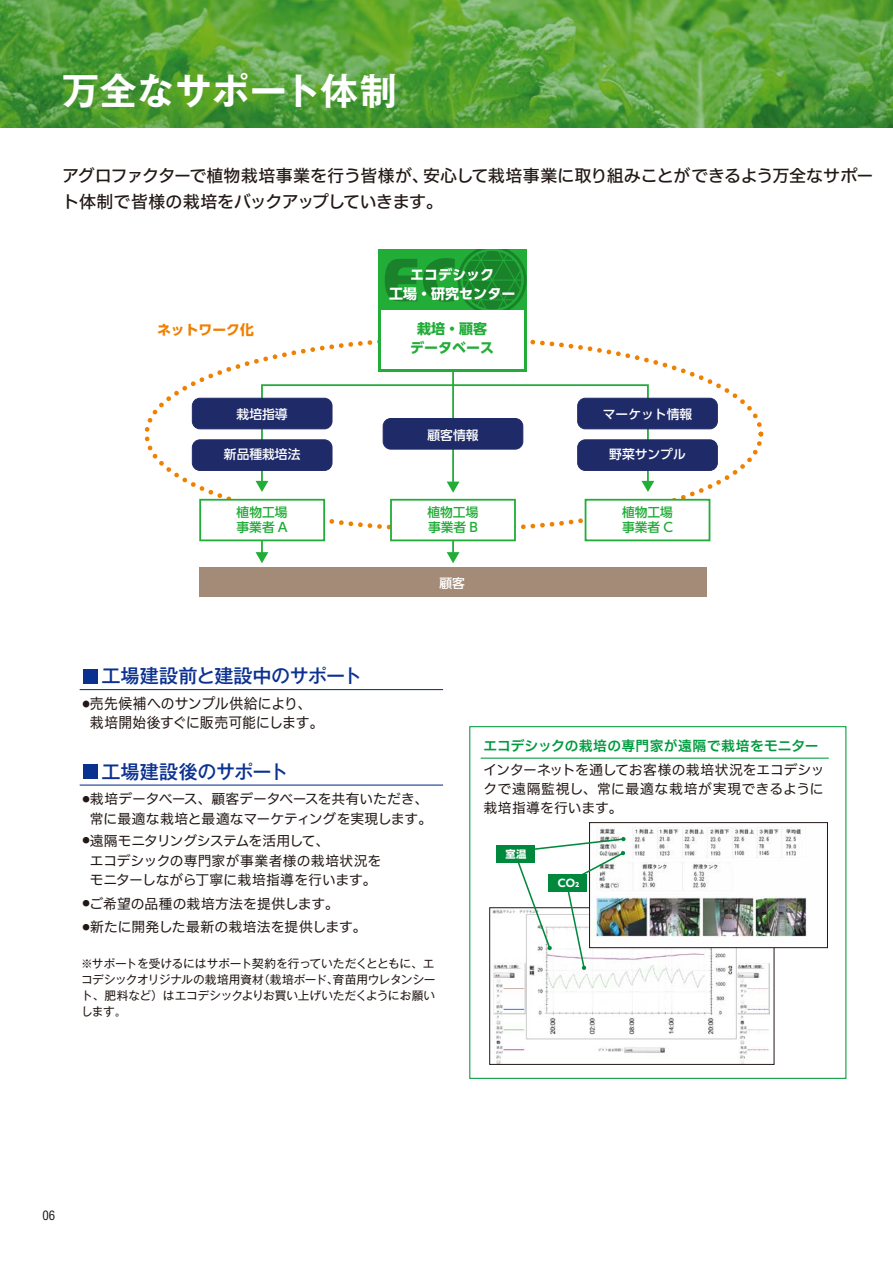
<style>
.page{position:relative;width:893px;height:1263px;background:#fff}
.page>*{position:absolute;margin:0;border:0;box-sizing:border-box;transform-origin:0 0}
.t1{font:700 37.2px "Gothic MB101 Pro De";letter-spacing:.005em;color:#fff}
.t2{font:500 19.2px "Gothic MB101 Pro";letter-spacing:-.02em;color:#0b3190}
.t3{font:16.95px/25.5px "Hiragino UD Sans F Std N W5";letter-spacing:-.01em;color:#221815}
.t4{font:14.7px/19.2px "Hiragino UD Sans F Std N W4";letter-spacing:.01em;color:#221815;scale:.94 1}
.t5{font:700 14.1px/19.2px "UD Shin Go Pro";color:#fff;text-align:center}
.t6{font:700 14.1px/19.2px "UD Shin Go Pro";color:#22ac38;text-align:center}
.t7{font:13.8px/19.2px "Hiragino UD Sans F Std N W4";color:#221815;text-align:center}
.t8{font:13.8px "Hiragino UD Sans F Std N W6";letter-spacing:.015em;color:#009a3e}
.t9{font:700 13.8px "UD Shin Go Pro";color:#ef8000}
.t10{font:500 12.75px "UD Shin Go Pro";color:#fff}
.t11{font:500 12.75px/15.3px "UD Shin Go Pro";color:#22ac38}
.t12{font:condensed 12.75px "Helvetica";color:#221815}
.t13{font:11.7px/15.9px "Gothic MB101 Pro";letter-spacing:-.02em;color:#221815;text-align:justify}
.t14{font:700 10.35px "UD Shin Go Pro";color:#fff}
.s1{font-weight:800;font-size:6.15px}
</style>
<div class="page">
<div style="left:200px;top:567px;width:507px;height:30px;background:#a48b78"></div>
<div style="left:261px;top:384px;width:388px;height:100px;border:2px solid #22ac38"></div>
<svg style="left:256px;top:481px;width:12px;height:11px"></svg>
<svg style="left:641px;top:481px;width:13px;height:11px"></svg>
<hr style="left:452px;top:369px;width:2px;height:114px;background:#22ac38">
<svg style="left:447px;top:482px;width:12px;height:11px"></svg>
<svg style="left:447px;top:541px;width:12px;height:22px"></svg>
<svg style="left:256px;top:541px;width:12px;height:22px"></svg>
<div style="left:199px;top:499px;width:126px;height:42px;background:#fff;border:2px solid #22ac38"></div>
<div style="left:390px;top:499px;width:126px;height:42px;background:#fff;border:2px solid #22ac38"></div>
<div style="left:585px;top:499px;width:125px;height:42px;background:#fff;border:2px solid #22ac38"></div>
<div style="left:192px;top:398px;width:140px;height:31px;background:#1f2a69;border-radius:8px"></div>
<div style="left:192px;top:398px;width:140px;height:31px;border:1px solid #1f2a69;border-radius:8px"></div>
<div style="left:192px;top:440px;width:140px;height:30px;background:#1f2a69;border-radius:8px"></div>
<div style="left:192px;top:440px;width:140px;height:31px;border:1px solid #1f2a69;border-radius:8px"></div>
<div style="left:383px;top:418px;width:140px;height:31px;background:#1f2a69;border-radius:8px"></div>
<div style="left:383px;top:418px;width:140px;height:31px;border:1px solid #1f2a69;border-radius:8px"></div>
<div style="left:578px;top:398px;width:139px;height:31px;background:#1f2a69;border-radius:8px"></div>
<div style="left:577px;top:398px;width:141px;height:31px;border:1px solid #1f2a69;border-radius:8px"></div>
<div style="left:578px;top:440px;width:139px;height:30px;background:#1f2a69;border-radius:8px"></div>
<div style="left:577px;top:440px;width:141px;height:31px;border:1px solid #1f2a69;border-radius:8px"></div>
<div style="left:378px;top:249px;width:148px;height:123px;background:#22ac38"></div>
<svg style="left:385px;top:259px;width:32px;height:42px"></svg>
<svg style="left:423px;top:249px;width:103px;height:66px"></svg>
<div style="left:381px;top:311px;width:142px;height:58px;background:#fff"></div>
<div style="left:83px;top:669px;width:15px;height:14px;background:#0b3190"></div>
<svg style="left:0;top:0;width:893px;height:128px;background:#58a13c"></svg>
<hr style="left:80px;top:784px;width:363px;height:2px;background:#0b3190">
<hr style="left:80px;top:689px;width:363px;height:1px;background:#0b3190">
<img style="left:492px;top:910px;width:278px;height:152px">
<div style="left:489px;top:907px;width:285px;height:157px;border:1px solid #221815"></div>
<img style="left:600px;top:827px;width:207px;height:119px">
<div style="left:589px;top:822px;width:239px;height:126px;border:1px solid #221815"></div>
<svg style="left:512px;top:837px;width:114px;height:133px"></svg>
<div style="left:496px;top:845px;width:38px;height:18px;background:#00883d"></div>
<div style="left:549px;top:874px;width:38px;height:17px;background:#00883d"></div>
<hr style="left:481px;top:758px;width:348px;height:1px;background:#009a3e">
<div style="left:469px;top:726px;width:377px;height:353px;border:1px solid #009a3e"></div>
<div style="left:83px;top:765px;width:15px;height:14px;background:#0b3190"></div>
<h1 class="t1" style="left:62px;top:60px;width:336px">万全なサポート体制</h1>
<p class="t3" style="left:62px;top:162px;width:813px">アグロファクターで植物栽培事業を行う皆様が、安心して栽培事業に取り組みことができるよう万全なサポート体制で皆様の栽培をバックアップしていきます。</p>
<p class="t9" style="left:157px;top:319px;width:98px">ネットワーク化</p>
<p class="t10" style="left:237px;top:404px;width:53px">栽培指導</p>
<p class="t10" style="left:224px;top:444px;width:78px">新品種栽培法</p>
<p class="t5" style="left:389px;top:264px;width:128px">エコデシック<br>工場・研究センター</p>
<p class="t6" style="left:410px;top:318px;width:86px">栽培・顧客データベース</p>
<p class="t10" style="left:427px;top:424px;width:53px">顧客情報</p>
<p class="t10" style="left:603px;top:404px;width:91px">マーケット情報</p>
<p class="t10" style="left:609px;top:444px;width:78px">野菜サンプル</p>
<p class="t11" style="left:237px;top:504px;width:53px">植物工場事業者 A</p>
<p class="t11" style="left:427px;top:504px;width:53px">植物工場事業者 B</p>
<p class="t11" style="left:622px;top:504px;width:53px">植物工場事業者 C</p>
<p class="t10" style="left:439px;top:572px;width:27px">顧客</p>
<h2 class="t2" style="left:82px;top:660px;width:281px">　工場建設前と建設中のサポート</h2>
<p class="t4" style="left:90px;top:693px;width:250px;text-indent:-7px"><sup>●</sup>売先候補へのサンプル供給により、栽培開始後すぐに販売可能にします。</p>
<h2 class="t2" style="left:82px;top:756px;width:207px">　工場建設後のサポート</h2>
<p class="t7" style="left:82px;top:789px;width:351px"><sup>●</sup>栽培データベース、顧客データベースを共有いただき、常に最適な栽培と最適なマーケティングを実現します。</p>
<p class="t7" style="left:90px;top:830px;width:293px;line-height:19.6px;text-align:left;text-indent:-7px"><sup>●</sup>遠隔モニタリングシステムを活用して、<br>エコデシックの専門家が事業者様の栽培状況をモニターしながら丁寧に栽培指導を行います。</p>
<p class="t7" style="left:82px;top:893px;width:258px"><sup>●</sup>ご希望の品種の栽培方法を提供します。</p>
<p class="t7" style="left:82px;top:916px;width:286px"><sup>●</sup>新たに開発した最新の栽培法を提供します。</p>
<p class="t13" style="left:81px;top:954px;width:356px">※サポートを受けるにはサポート契約を行っていただくとともに、エコデシックオリジナルの栽培用資材（栽培ボード、育苗用ウレタンシート、肥料など）はエコデシックよりお買い上げいただくようにお願いします。</p>
<p class="t8" style="left:483px;top:735px;width:337px">エコデシックの栽培の専門家が遠隔で栽培をモニター</p>
<p class="t7" style="left:483px;top:759px;width:343px;text-align:justify">インターネットを通してお客様の栽培状況をエコデシックで遠隔監視し、常に最適な栽培が実現できるように栽培指導を行います。</p>
<p class="t14" style="left:505px;top:846px;width:23px">室温</p>
<p class="t14" style="left:558px;top:874px;width:23px">CO<span class="s1">2</span></p>
<p class="t12" style="left:43px;top:1208px;width:14px">06</p>
</div>
